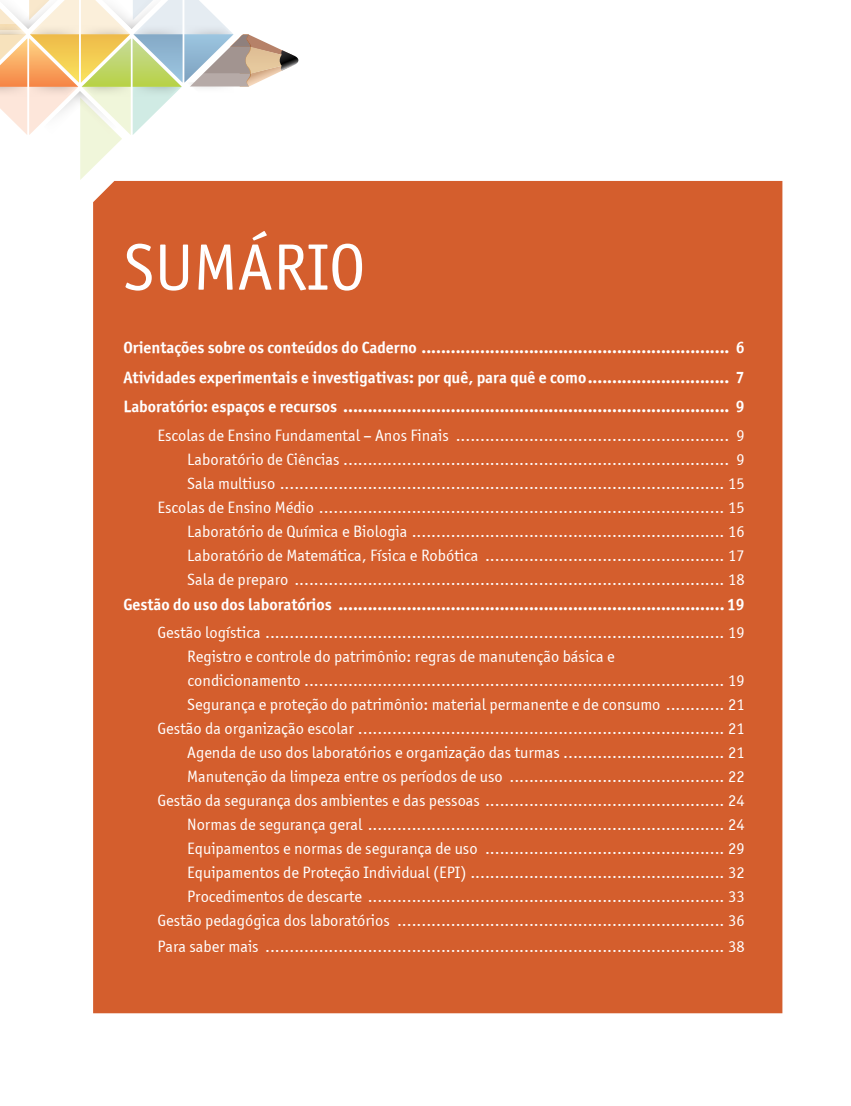
<style>
.page{position:relative;width:851px;height:1106px;background:#fff}
.page>*{position:absolute;margin:0;border:0;box-sizing:border-box;transform-origin:0 0}
.t1{font:65.85px "Officina Sans ITCTT Book";color:#fff}
.t2{font:16.5px/24px "Officina Sans ITCTT Book";color:#fff;text-align:right}
.t3{font:16.5px/29.5px "Officina Sans ITCTT Bold";color:#fff;text-align:justify}
</style>
<div class="page">
<div style="left:93px;top:181px;width:689px;height:832px;background:#d45e2d"></div>
<svg style="left:0;top:0;width:299px;height:180px"></svg>
<h1 class="t1" style="left:123px;top:229px;width:244px">SUMÁRIO</h1>
<p class="t3" style="left:123px;top:333px;width:622px">Orientações sobre os conteúdos do Caderno ............................................................... 6<br>Atividades experimentais e investigativas: por quê, para quê e como............................. 7<br>Laboratório: espaços e recursos ............................................................................... 9</p>
<p class="t2" style="left:157px;top:423px;width:588px">Escolas de Ensino Fundamental – Anos Finais ........................................................ 9<br>Laboratório de Ciências ............................................................................... 9<br>Sala multiuso ........................................................................................... 15<br>Escolas de Ensino Médio ................................................................................... 15<br>Laboratório de Química e Biologia ................................................................ 16<br>Laboratório de Matemática, Física e Robótica ................................................. 17<br>Sala de preparo ........................................................................................ 18</p>
<p class="t3" style="left:123px;top:589px;width:622px">Gestão do uso dos laboratórios ............................................................................... 19</p>
<p class="t2" style="left:157px;top:620px;width:588px">Gestão logística .............................................................................................. 19</p>
<p class="t2" style="left:187px;top:644px;width:429px">Registro e controle do patrimônio: regras de manutenção básica e</p>
<p class="t2" style="left:187px;top:668px;width:558px">condicionamento ...................................................................................... 19</p>
<p class="t2" style="left:187px;top:692px;width:559px">Segurança e proteção do patrimônio: material permanente e de consumo ............ 21</p>
<p class="t2" style="left:157px;top:716px;width:588px">Gestão da organização escolar ........................................................................... 21</p>
<p class="t2" style="left:187px;top:740px;width:559px">Agenda de uso dos laboratórios e organização das turmas ................................. 21</p>
<p class="t2" style="left:187px;top:764px;width:559px">Manutenção da limpeza entre os períodos de uso ............................................ 22</p>
<p class="t2" style="left:157px;top:788px;width:588px">Gestão da segurança dos ambientes e das pessoas ................................................. 24</p>
<p class="t2" style="left:187px;top:812px;width:559px">Normas de segurança geral ......................................................................... 24</p>
<p class="t2" style="left:187px;top:836px;width:559px">Equipamentos e normas de segurança de uso ................................................. 29</p>
<p class="t2" style="left:187px;top:860px;width:559px">Equipamentos de Proteção Individual (EPI) .................................................... 32</p>
<p class="t2" style="left:187px;top:884px;width:559px">Procedimentos de descarte ......................................................................... 33</p>
<p class="t2" style="left:157px;top:908px;width:588px">Gestão pedagógica dos laboratórios ................................................................... 36</p>
<p class="t2" style="left:157px;top:934px;width:588px">Para saber mais .............................................................................................. 38</p>
</div>
